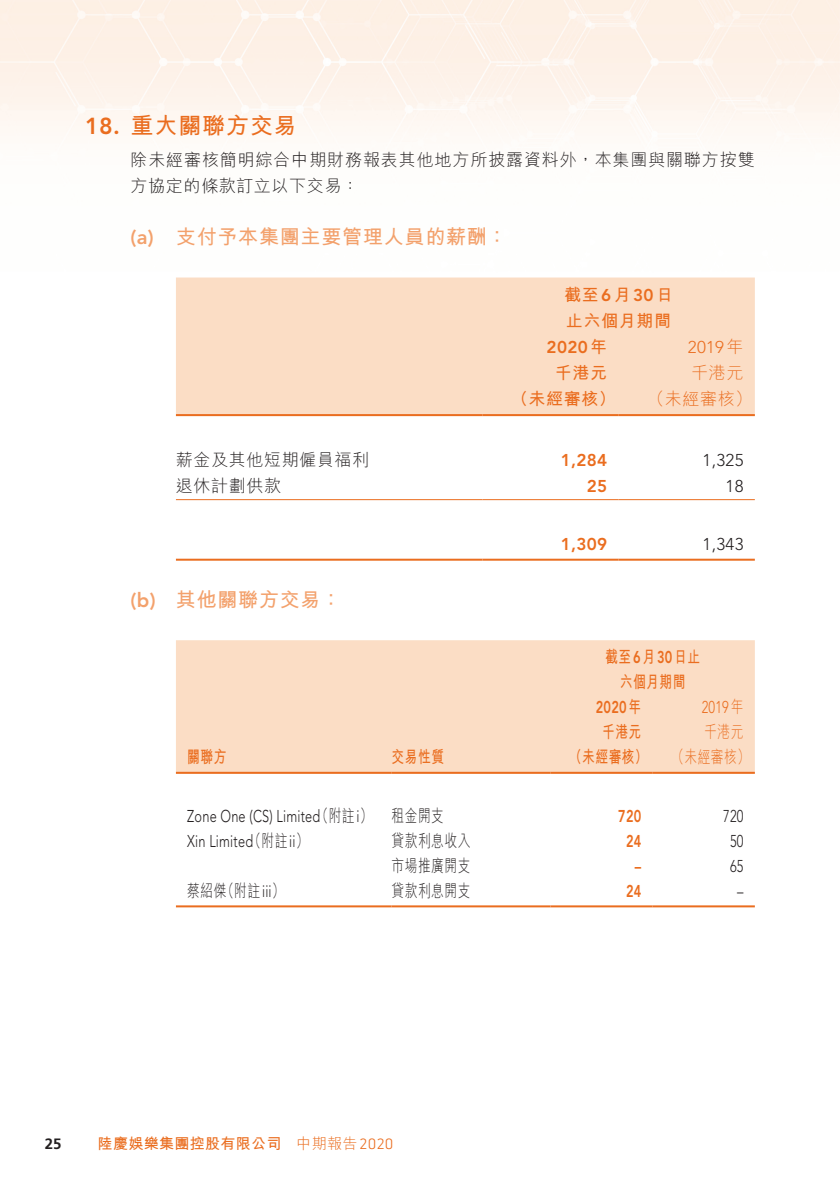
<style>
.page{position:relative;width:840px;height:1191px;background:#fff}
.page>*{position:absolute;margin:0;border:0;box-sizing:border-box;transform-origin:0 0}
._01_H1{font:700 23px "M Hei HK";letter-spacing:.04em;color:#ea6d1f}
._01_H1-2{font:800 23px "Avenir LT Std";color:#ea6d1f}
._02_H2{font:700 20px "M Hei HK";letter-spacing:.04em;color:#f3a16c}
._02_H2-2{font:800 20px "Avenir LT Std";color:#f3a16c}
._00_txt{font:300 17px/26px "M Hei HK";letter-spacing:.05em;color:#231f20}
._50_Table_txt{font:300 17px "M Hei HK";letter-spacing:.035em;color:#231f20;scale:.75 1}
._50_Table_txt-2{font:300 17px "Avenir LT Std";letter-spacing:.015em;color:#231f20;scale:.75 1}
._50_Table_txt-3{font:700 17px "M Hei HK";letter-spacing:.04em;color:#ea6d1f;scale:.75 1}
._50_Table_txt-4{font:700 17px "M Hei HK";letter-spacing:.04em;color:#ea6d1f}
._50_Table_txt-5{font:800 17px "Avenir LT Std";letter-spacing:.02em;color:#ea6d1f}
._50_Table_txt-6{font:300 17px "M Hei HK";letter-spacing:.035em;color:#231f20}
._50_Table_txt-7{font:800 17px "Avenir LT Std";letter-spacing:.02em;color:#ea6d1f;scale:.75 1}
._50_Table_txt-8{font:300 17px "Avenir LT Std";letter-spacing:.015em;color:#231f20}
._50_Table_txt-9{font:300 17px "M Hei HK";letter-spacing:.035em;color:#ea6d1f}
._50_Table_txt-10{font:300 17px "M Hei HK";letter-spacing:.035em;color:#ea6d1f;scale:.75 1}
._50_Table_txt-11{font:300 17px "Avenir LT Std";letter-spacing:.015em;color:#ea6d1f}
._50_Table_txt-12{font:300 17px "Avenir LT Std";letter-spacing:.015em;color:#ea6d1f;scale:.75 1}
.t1{font:700 15px "M Hei HK";letter-spacing:.02em;color:#ea6d1f}
.t2{font:300 15px "M Hei HK";color:#ea6d1f}
.t3{font:700 15px "Frutiger LT Std";color:#231f20}
.s1{font-family:"Avenir LT Std";font-weight:800}
.s2{font-family:"M Hei HK";font-weight:700}
.s3{font-family:"M Hei HK"}
.s4{font-family:"Avenir LT Std"}
.s5{font-family:"Battersea"}
</style>
<div class="page">
<img style="left:0;top:0;width:839px;height:908px">
<div style="left:176px;top:277px;width:578px;height:137px;background:#fbddc5"></div>
<hr style="left:176px;top:414px;width:306px;height:2px;background:#ea6d1f">
<hr style="left:482px;top:414px;width:136px;height:2px;background:#ea6d1f">
<hr style="left:618px;top:414px;width:136px;height:2px;background:#ea6d1f">
<hr style="left:176px;top:499px;width:306px;height:1px;background:#ea6d1f">
<hr style="left:482px;top:499px;width:136px;height:1px;background:#ea6d1f">
<hr style="left:618px;top:499px;width:136px;height:1px;background:#ea6d1f">
<hr style="left:176px;top:558px;width:306px;height:2px;background:#ea6d1f">
<hr style="left:482px;top:558px;width:136px;height:2px;background:#ea6d1f">
<hr style="left:618px;top:558px;width:136px;height:2px;background:#ea6d1f">
<div style="left:176px;top:640px;width:578px;height:132px;background:#fbddc5"></div>
<hr style="left:176px;top:772px;width:215px;height:2px;background:#ea6d1f">
<hr style="left:391px;top:772px;width:159px;height:2px;background:#ea6d1f">
<hr style="left:550px;top:772px;width:102px;height:2px;background:#ea6d1f">
<hr style="left:652px;top:772px;width:102px;height:2px;background:#ea6d1f">
<hr style="left:176px;top:905px;width:215px;height:2px;background:#ea6d1f">
<hr style="left:391px;top:905px;width:159px;height:2px;background:#ea6d1f">
<hr style="left:550px;top:905px;width:102px;height:2px;background:#ea6d1f">
<hr style="left:652px;top:905px;width:102px;height:2px;background:#ea6d1f">
<p class="_01_H1-2" style="left:85px;top:112px;width:36px">18.</p>
<p class="_01_H1" style="left:130px;top:109px;width:168px">重大關聯方交易</p>
<p class="_00_txt" style="left:130px;top:146px;width:625px">除未經審核簡明綜合中期財務報表其他地方所披露資料外，本集團與關聯方按雙方協定的條款訂立以下交易：</p>
<p class="_02_H2" style="left:176px;top:222px;width:333px">支付予本集團主要管理人員的薪酬：</p>
<p class="_02_H2-2" style="left:130px;top:225px;width:25px">)a(</p>
<p class="_50_Table_txt-4" style="left:564px;top:283px;width:110px">截至<span class="s1">6</span>月<span class="s1">30</span>日</p>
<p class="_50_Table_txt-4" style="left:565px;top:309px;width:107px">止六個月期間</p>
<p class="_50_Table_txt-5" style="left:546px;top:337px;width:62px">2020<span class="s2">年</span></p>
<p class="_50_Table_txt-4" style="left:554px;top:361px;width:54px">千港元</p>
<p class="_50_Table_txt-11" style="left:687px;top:337px;width:57px">2019 <span class="s3">年</span></p>
<p class="_50_Table_txt-9" style="left:690px;top:364px;width:54px">千港元</p>
<p class="_50_Table_txt-4" style="left:511px;top:387px;width:106px">（未經審核）</p>
<p class="_50_Table_txt-9" style="left:647px;top:390px;width:106px">（未經審核(</p>
<p class="_50_Table_txt-6" style="left:176px;top:451px;width:195px">薪金及其他短期僱員福利</p>
<p class="_50_Table_txt-6" style="left:176px;top:477px;width:107px">退休計劃供款</p>
<p class="_02_H2-2" style="left:130px;top:588px;width:27px">b( )</p>
<p class="_02_H2" style="left:176px;top:585px;width:166px">其他關聯方交易：</p>
<p class="_50_Table_txt-3" style="left:187px;top:744px;width:54px">關聯方</p>
<p class="_50_Table_txt-3" style="left:391px;top:744px;width:71px">交易性質</p>
<p class="_50_Table_txt" style="left:315px;top:806px;width:77px">（附註<span class="s4">i</span>）</p>
<p class="_50_Table_txt-2" style="left:187px;top:806px;width:179px">Zone One (CS) Limited</p>
<p class="_50_Table_txt" style="left:391px;top:806px;width:71px">租金開支</p>
<p class="_50_Table_txt" style="left:248px;top:831px;width:81px">（附註<span class="s4">ii</span>）</p>
<p class="_50_Table_txt-2" style="left:187px;top:831px;width:89px">Xin Limited</p>
<p class="_50_Table_txt" style="left:391px;top:831px;width:107px">貸款利息收入</p>
<p class="_50_Table_txt" style="left:391px;top:856px;width:107px">市場推廣開支</p>
<p class="_50_Table_txt" style="left:221px;top:881px;width:86px">（附註<span class="s4">iii</span>）</p>
<p class="_50_Table_txt" style="left:187px;top:881px;width:54px">蔡紹傑</p>
<p class="_50_Table_txt" style="left:391px;top:881px;width:107px">貸款利息開支</p>
<p class="_50_Table_txt-5" style="left:560px;top:450px;width:48px">1,284</p>
<p class="_50_Table_txt-8" style="left:702px;top:450px;width:42px">1,325</p>
<p class="_50_Table_txt-5" style="left:586px;top:476px;width:22px">25</p>
<p class="_50_Table_txt-8" style="left:725px;top:476px;width:19px">18</p>
<p class="_50_Table_txt-5" style="left:560px;top:534px;width:48px">1,309</p>
<p class="_50_Table_txt-8" style="left:702px;top:534px;width:42px">1,343</p>
<p class="_50_Table_txt-3" style="left:605px;top:644px;width:128px">截至 月<span class="s1">6 30</span>日止</p>
<p class="_50_Table_txt-3" style="left:619px;top:669px;width:89px">六個月期間</p>
<p class="_50_Table_txt-7" style="left:595px;top:697px;width:62px">2020<span class="s2">年</span></p>
<p class="_50_Table_txt-12" style="left:701px;top:697px;width:57px">2019 <span class="s3">年</span></p>
<p class="_50_Table_txt-3" style="left:601px;top:719px;width:54px">千港元</p>
<p class="_50_Table_txt-10" style="left:704px;top:723px;width:54px">千港元</p>
<p class="_50_Table_txt-3" style="left:569px;top:744px;width:106px">（未經審核）</p>
<p class="_50_Table_txt-10" style="left:671px;top:748px;width:106px">（未經審核(</p>
<p class="_50_Table_txt-7" style="left:618px;top:805px;width:32px">720</p>
<p class="_50_Table_txt-2" style="left:722px;top:806px;width:29px">720</p>
<p class="_50_Table_txt-7" style="left:625px;top:830px;width:22px">24</p>
<p class="_50_Table_txt-2" style="left:729px;top:831px;width:19px">50</p>
<p class="_50_Table_txt-7" style="left:634px;top:855px;width:10px">–</p>
<p class="_50_Table_txt-2" style="left:729px;top:856px;width:19px">65</p>
<p class="_50_Table_txt-7" style="left:625px;top:880px;width:22px">24</p>
<p class="_50_Table_txt-2" style="left:736px;top:881px;width:10px">–</p>
<p class="t3" style="left:45px;top:1135px;width:18px">25</p>
<p class="t1" style="left:98px;top:1133px;width:185px">陸慶娛樂集團控股有限公司</p>
<p class="t2" style="left:296px;top:1136px;width:98px">中期報告<span class="s5">2020</span></p>
</div>
